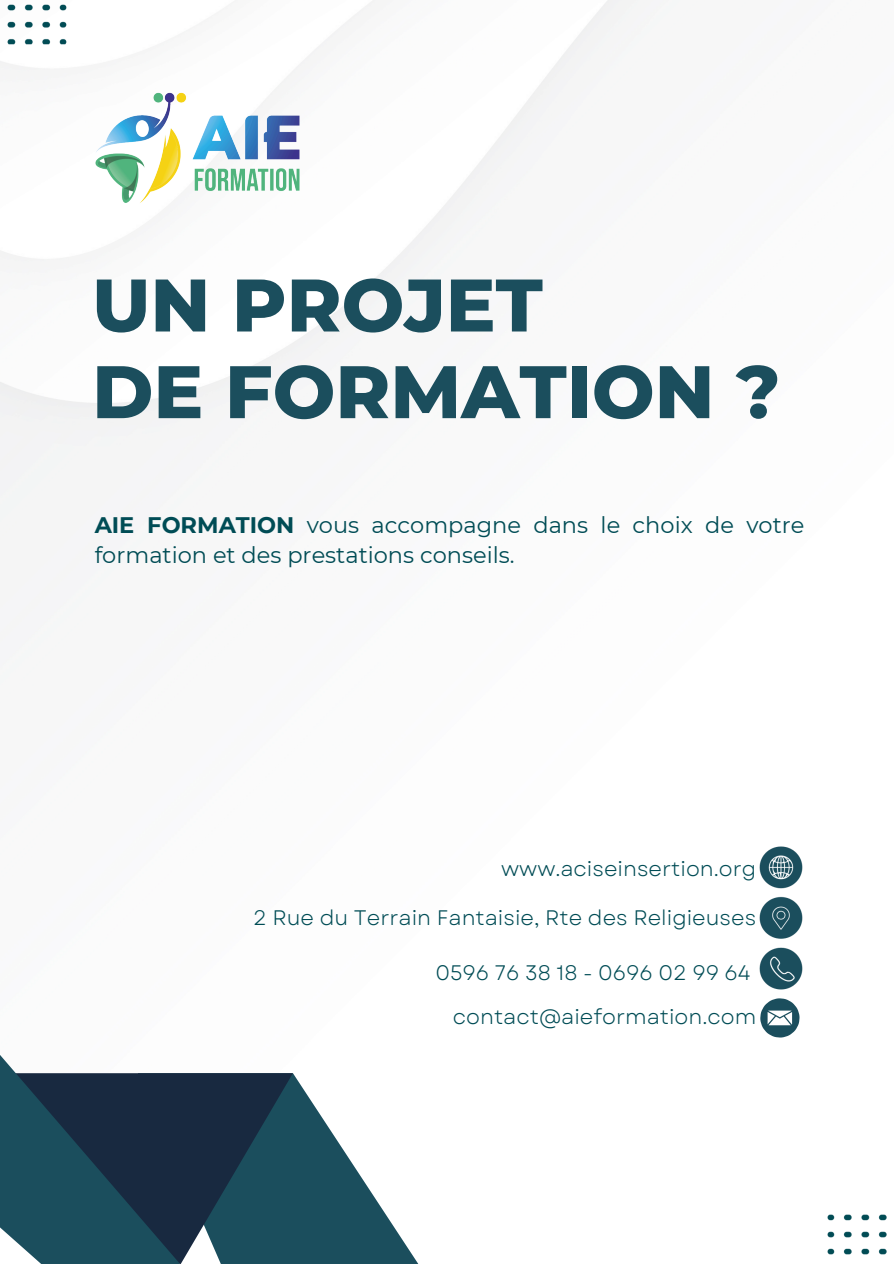
<style>
.page{position:relative;width:894px;height:1264px;background:#fff}
.page>*{position:absolute;margin:0;border:0;box-sizing:border-box;transform-origin:0 0}
.t1{font:800 74.25px/86.7px "Montserrat";color:#1b4e5d}
.t2{font:22.5px/30.3px "Montserrat";color:#004c55}
.t3{font:21px "Garet";color:#004c55}
.s1{font-weight:700}
</style>
<div class="page">
<img style="left:0;top:0;width:67px;height:45px">
<svg style="left:293px;top:1073px;width:125px;height:190px;fill:#1b4e5d"></svg>
<svg style="left:270px;top:1073px;width:23px;height:190px;background:#1a4a5a"></svg>
<svg style="left:0;top:1054px;width:270px;height:209px;background:#335161"></svg>
<img style="left:759px;top:846px;width:44px;height:144px">
<img style="left:827px;top:1214px;width:60px;height:41px">
<svg style="left:760px;top:998px;width:39px;height:39px"></svg>
<img style="left:92px;top:89px;width:210px;height:117px">
<p class="t1" style="left:92px;top:261px;width:689px">UN PROJET<br>DE FORMATION ?</p>
<p class="t2" style="left:95px;top:509px;width:711px"><span class="s1">AIE FORMATION</span> vous accompagne dans le choix de votre formation et des prestations conseils.</p>
<p class="t3" style="left:501px;top:854px;width:256px">www.aciseinsertion.org</p>
<p class="t3" style="left:253px;top:902px;width:504px">2 Rue du Terrain Fantaisie, Rte des Religieuses</p>
<p class="t3" style="left:435px;top:957px;width:316px">0596 76 38 18 - 0696 02 99 64</p>
<h1 class="t3" style="left:453px;top:1001px;width:305px">contact@aieformation.com</h1>
</div>
